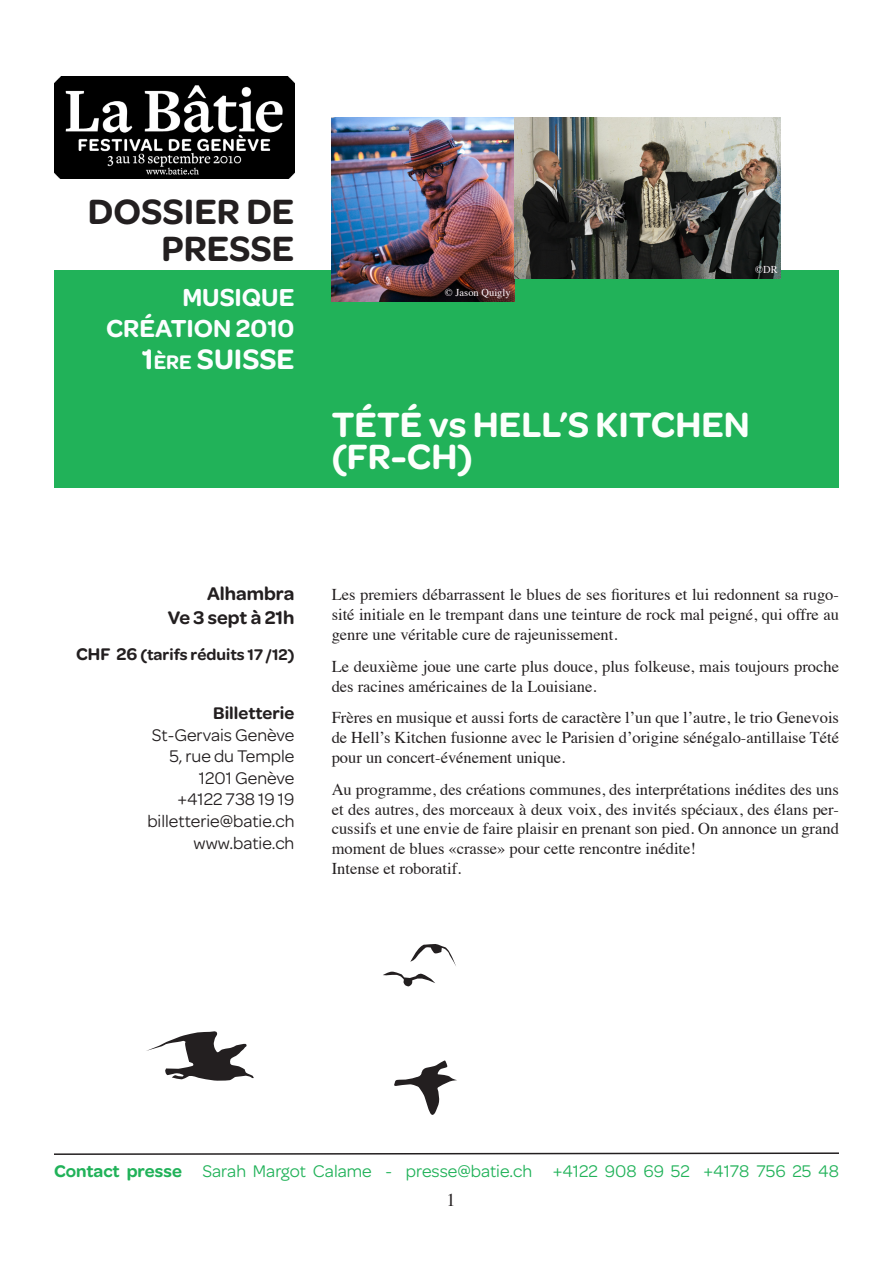
<style>
.page{position:relative;width:893px;height:1263px;background:#fff}
.page>*{position:absolute;margin:0;border:0;box-sizing:border-box;transform-origin:0 0}
.t1{font:600 37.5px "Omnes";color:#fcfffc}
.t2{font:600 37.5px/37.5px "Omnes";color:#231f20;text-align:right}
.t3{font:600 30px "Omnes";color:#fbfeff}
.t4{font:600 26.25px "Omnes";color:#fbfeff}
.t5{font:600 19.5px "Omnes";color:#231f20}
.t6{font:18px "Omnes";color:#231f20}
.t7{font:18px "Omnes";color:#21b259}
.t8{font:600 18px "Omnes";color:#231f20}
.t9{font:18px "Times";color:#231f20}
.t10{font:16.5px/19.8px "Times";color:#231f20;text-align:justify}
.t11{font:600 16.5px "Omnes";color:#231f20}
.t12{font:10.5px "Times";color:#fff6fc}
.s1{font-style:inherit}
.s2{font-size:21px}
.s3{font-size:18px}
.s4{font-weight:600}
</style>
<div class="page">
<div style="left:54px;top:271px;width:785px;height:217px;background:#21b259"></div>
<img style="left:54px;top:76px;width:240px;height:103px">
<svg style="left:54px;top:1152px;width:785px;height:3px"></svg>
<img style="left:332px;top:117px;width:183px;height:185px">
<img style="left:515px;top:117px;width:265px;height:161px">
<svg style="left:394px;top:1060px;width:63px;height:55px"></svg>
<svg style="left:146px;top:1031px;width:108px;height:50px"></svg>
<svg style="left:383px;top:944px;width:73px;height:42px"></svg>
<p class="t2" style="left:88px;top:193px;width:208px">DOSSIER DE<br>PRESSE</p>
<p class="t4" style="left:182px;top:282px;width:114px">MUSIQUE</p>
<p class="t4" style="left:106px;top:314px;width:190px">CRÉATION 2010</p>
<p class="t3" style="left:142px;top:342px;width:154px"><span class="s1">1</span><span class="s2">ère</span> SUISSE</p>
<p class="t12" style="left:445px;top:283px;width:67px">© Jason Quigly</p>
<p class="t12" style="left:755px;top:260px;width:24px">©DR</p>
<p class="t1" style="left:332px;top:403px;width:420px">TÉTÉ vs HELL’S KITCHEN</p>
<p class="t1" style="left:332px;top:435px;width:142px">(FR-CH)</p>
<p class="t5" style="left:207px;top:583px;width:89px">Alhambra</p>
<p class="t5" style="left:168px;top:606px;width:128px">Ve 3 sept à 21h</p>
<p class="t11" style="left:76px;top:645px;width:220px"><span class="s3">CHF 26</span> (tarifs réduits 17 /12)</p>
<p class="t8" style="left:213px;top:703px;width:83px">Billetterie</p>
<p class="t6" style="left:152px;top:725px;width:144px">St-Gervais Genève</p>
<p class="t6" style="left:169px;top:746px;width:127px">5, rue du Temple</p>
<p class="t6" style="left:199px;top:768px;width:97px">1201 Genève</p>
<p class="t6" style="left:177px;top:789px;width:118px">+4122 738 19 19</p>
<p class="t6" style="left:147px;top:811px;width:149px">billetterie@batie.ch</p>
<p class="t6" style="left:194px;top:833px;width:102px">www.batie.ch</p>
<p class="t10" style="left:332px;top:583px;width:509px">Les premiers débarrassent le blues de ses fioritures et lui redonnent sa rugo&shy;sité initiale en le trempant dans une teinture de rock mal peigné, qui offre au genre une véritable cure de rajeunissement.</p>
<p class="t10" style="left:332px;top:655px;width:509px">Le deuxième joue une carte plus douce, plus folkeuse, mais toujours proche des racines américaines de la Louisiane.</p>
<p class="t10" style="left:332px;top:706px;width:509px">Frères en musique et aussi forts de caractère l’un que l’autre, le trio Genevois de Hell’s Kitchen fusionne avec le Parisien d’origine sénégalo-antillaise Tété pour un concert-événement unique.</p>
<p class="t10" style="left:332px;top:778px;width:509px">Au programme, des créations communes, des interprétations inédites des uns et des autres, des morceaux à deux voix, des invités spéciaux, des élans per&shy;cussifs et une envie de faire plaisir en prenant son pied. On annonce un grand moment de blues «crasse» pour cette rencontre inédite!</p>
<p class="t10" style="left:332px;top:857px;width:131px">Intense et roboratif.</p>
<p class="t7" style="left:54px;top:1161px;width:786px"><span class="s4">Contact presse</span> Sarah Margot Calame - presse@batie.ch +4122 908 69 52 +4178 756 25 48</p>
<p class="t9" style="left:446px;top:1183px;width:10px">1</p>
</div>
